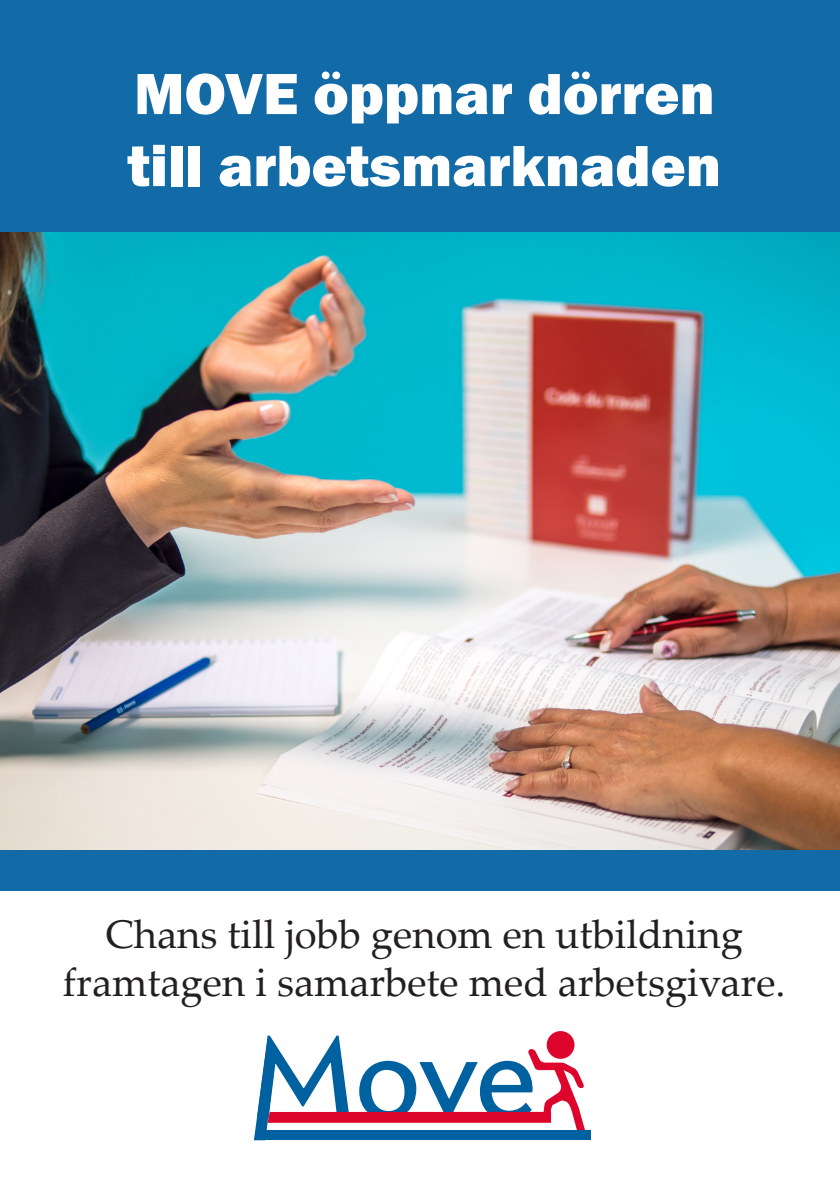
<style>
.page{position:relative;width:840px;height:1191px;background:#fff}
.page>*{position:absolute;margin:0;border:0;box-sizing:border-box;transform-origin:0 0}
.t1{font:113.6px "Apres";color:#0061a1}
.Rubrik{font:800 60px "Franklin Gothic";color:#fff}
.t2{font:40px/48px "Palatino Linotype";color:#231f20;text-align:center}
</style>
<div class="page">
<div style="left:0;top:0;width:839px;height:890px;background:#126aa7"></div>
<img style="left:0;top:232px;width:839px;height:617px">
<div style="left:546px;top:1031px;width:28px;height:27px;background:#dd052b;border-radius:50%"></div>
<svg style="left:254px;top:1035px;width:331px;height:105px"></svg>
<p class="Rubrik" style="left:134px;top:55px;width:582px">MOVE öppnar dörren</p>
<p class="Rubrik" style="left:128px;top:127px;width:594px">till arbetsmarknaden</p>
<p class="t2" style="left:63px;top:909px;width:723px">Chans till jobb genom en utbildning framtagen i samarbete med arbetsgivare.</p>
<p class="t1" style="left:249px;top:1007px;width:287px">Move</p>
</div>
